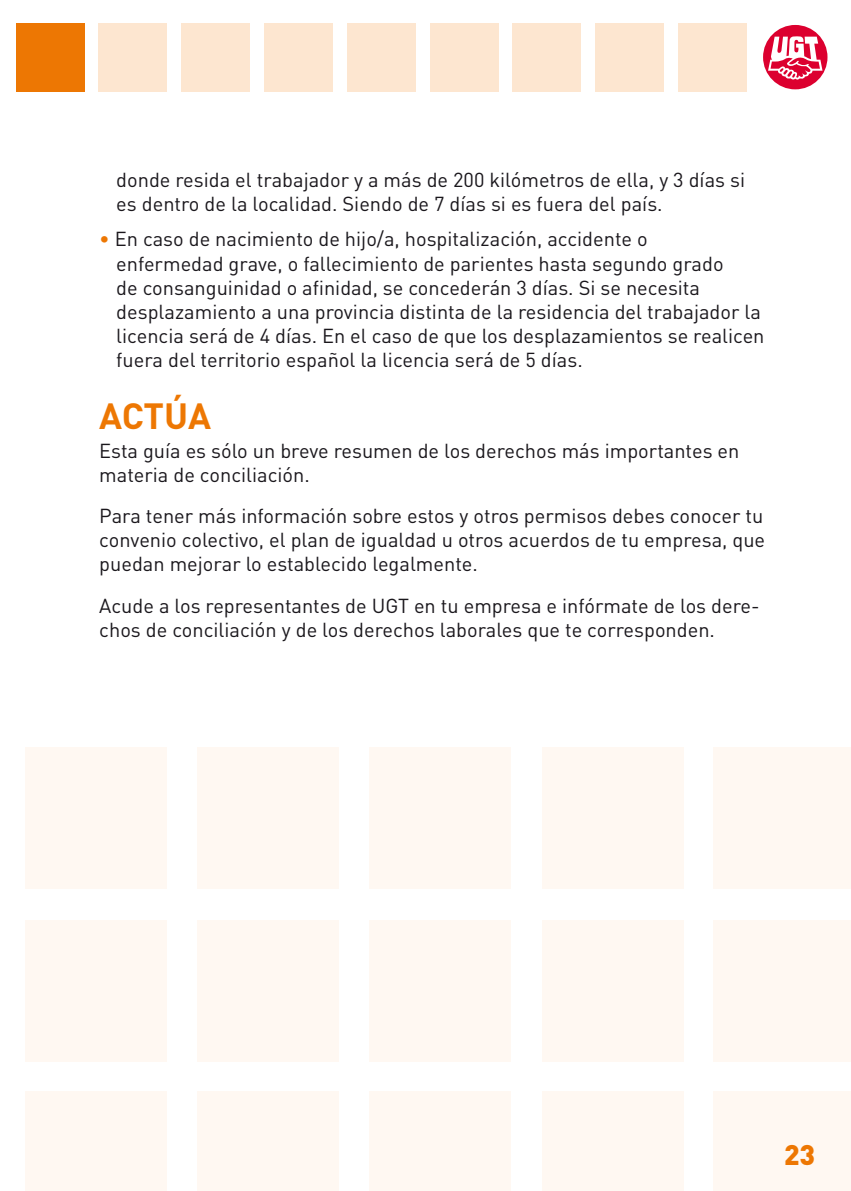
<style>
.page{position:relative;width:851px;height:1191px;background:#fff}
.page>*{position:absolute;margin:0;border:0;box-sizing:border-box;transform-origin:0 0}
.t1{font:700 36px "DIN Pro";letter-spacing:-.005em;color:#ed7703}
.t2{font:900 28px "DIN Pro";color:#ed7703}
.t3{font:20px/24px "DIN Pro";color:#1a171c}
.s1{color:#ed7703}
</style>
<div class="page">
<div style="left:25px;top:1091px;width:142px;height:100px;background:#fff8f2"></div>
<div style="left:25px;top:919px;width:142px;height:142px;background:#fff8f2"></div>
<div style="left:25px;top:747px;width:142px;height:142px;background:#fff8f2"></div>
<div style="left:197px;top:1091px;width:142px;height:100px;background:#fff8f2"></div>
<div style="left:197px;top:919px;width:142px;height:142px;background:#fff8f2"></div>
<div style="left:197px;top:747px;width:142px;height:142px;background:#fff8f2"></div>
<div style="left:369px;top:1091px;width:142px;height:100px;background:#fff8f2"></div>
<div style="left:369px;top:919px;width:142px;height:142px;background:#fff8f2"></div>
<div style="left:369px;top:747px;width:142px;height:142px;background:#fff8f2"></div>
<div style="left:541px;top:1091px;width:142px;height:100px;background:#fff8f2"></div>
<div style="left:541px;top:919px;width:142px;height:142px;background:#fff8f2"></div>
<div style="left:541px;top:747px;width:142px;height:142px;background:#fff8f2"></div>
<div style="left:713px;top:1091px;width:137px;height:100px;background:#fff8f2"></div>
<div style="left:713px;top:919px;width:137px;height:142px;background:#fff8f2"></div>
<div style="left:713px;top:747px;width:137px;height:142px;background:#fff8f2"></div>
<div style="left:16px;top:23px;width:68px;height:68px;background:#ed7703"></div>
<div style="left:99px;top:23px;width:68px;height:68px;background:#fde6d0"></div>
<div style="left:181px;top:23px;width:69px;height:68px;background:#fde6d0"></div>
<div style="left:264px;top:23px;width:68px;height:68px;background:#fde6d0"></div>
<div style="left:347px;top:23px;width:68px;height:68px;background:#fde6d0"></div>
<div style="left:430px;top:23px;width:68px;height:68px;background:#fde6d0"></div>
<div style="left:512px;top:23px;width:69px;height:68px;background:#fde6d0"></div>
<div style="left:595px;top:23px;width:68px;height:68px;background:#fde6d0"></div>
<div style="left:678px;top:23px;width:68px;height:68px;background:#fde6d0"></div>
<svg style="left:761px;top:23px;width:68px;height:68px"></svg>
<div style="left:763px;top:25px;width:64px;height:64px;background:#dc002f;border-radius:50%"></div>
<div style="left:761px;top:23px;width:68px;height:68px;border:1px solid #fff;border-radius:50%"></div>
<svg style="left:768px;top:36px;width:54px;height:45px"></svg>
<p class="t3" style="left:116px;top:167px;width:630px">donde resida el trabajador y a más de 200 kilómetros de ella, y 3 días si es dentro de la localidad. Siendo de 7 días si es fuera del país.</p>
<p class="t3" style="left:116px;top:226px;width:649px;text-indent:-17px"><span class="s1">•</span> En caso de nacimiento de hijo/a, hospitalización, accidente o<br>enfermedad grave, o fallecimiento de parientes hasta segundo grado<br>de consanguinidad o afinidad, se concederán 3 días. Si se necesita desplazamiento a una provincia distinta de la residencia del trabajador la licencia será de 4 días. En el caso de que los desplazamientos se realicen fuera del territorio español la licencia será de 5 días.</p>
<p class="t1" style="left:99px;top:391px;width:113px">ACTÚA</p>
<p class="t3" style="left:99px;top:438px;width:641px">Esta guía es sólo un breve resumen de los derechos más importantes en materia de conciliación.</p>
<p class="t3" style="left:99px;top:503px;width:667px;text-align:justify">Para tener más información sobre estos y otros permisos debes conocer tu convenio colectivo, el plan de igualdad u otros acuerdos de tu empresa, que puedan mejorar lo establecido legalmente.</p>
<p class="t3" style="left:99px;top:592px;width:661px">Acude a los representantes de UGT en tu empresa e infórmate de los dere&shy;chos de conciliación y de los derechos laborales que te corresponden.</p>
<p class="t2" style="left:783px;top:1136px;width:33px">23</p>
</div>
